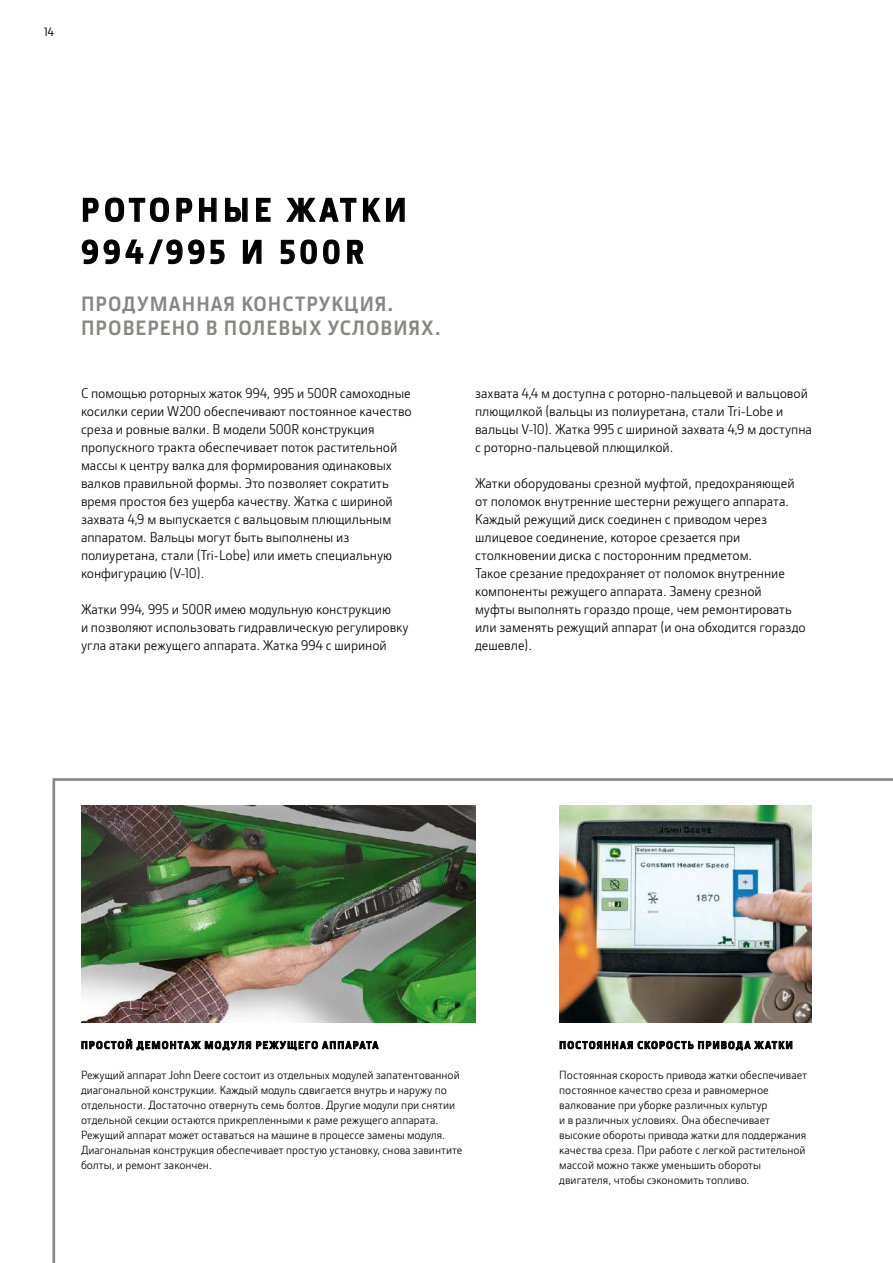
<style>
.page{position:relative;width:893px;height:1263px;background:#fff}
.page>*{position:absolute;margin:0;border:0;box-sizing:border-box;transform-origin:0 0}
.t1{font:700 33px/42px "JD Sans Pro";letter-spacing:.13em;color:#000}
.t2{font:700 21px/24px "JD Sans Pro";letter-spacing:.05em;color:#878786}
.t3{font:14.25px/18px "JD Sans Pro";color:#000}
.t4{font:12px/15px "JD Sans Pro";color:#000}
.t5{font:500 12px "JD Sans Pro";color:#000}
.t6{font:700 10.5px "JD Sans Pro";letter-spacing:.125em;color:#000}
</style>
<div class="page">
<svg style="left:53px;top:778px;width:840px;height:485px"></svg>
<img style="left:560px;top:806px;width:252px;height:216px">
<img style="left:81px;top:806px;width:394px;height:216px">
<svg style="left:81px;top:197px;width:190px;height:68px"></svg>
<svg style="left:280px;top:197px;width:125px;height:68px"></svg>
<svg style="left:82px;top:1039px;width:296px;height:11px"></svg>
<svg style="left:560px;top:1041px;width:232px;height:9px"></svg>
<p class="t5" style="left:44px;top:23px;width:11px">14</p>
<h1 class="t1" style="left:81px;top:188px;width:327px">РОТОРНЫЕ ЖАТКИ<br>994/995 И 500R</h1>
<h2 class="t2" style="left:81px;top:291px;width:361px">ПРОДУМАННАЯ КОНСТРУКЦИЯ.<br>ПРОВЕРЕНО В ПОЛЕВЫХ УСЛОВИЯХ.</h2>
<p class="t3" style="left:81px;top:384px;width:332px">С помощью роторных жаток 994, 995 и 500R самоходные косилки серии W200 обеспечивают постоянное качество среза и ровные валки. В модели 500R конструкция пропускного тракта обеспечивает поток растительной массы к центру валка для формирования одинаковых валков правильной формы. Это позволяет сократить время простоя без ущерба качеству. Жатка с шириной захвата 4,9 м выпускается с вальцовым плющильным аппаратом. Вальцы могут быть выполнены из полиуретана, стали (Tri-Lobe) или иметь специальную конфигурацию (V-10).</p>
<p class="t3" style="left:81px;top:600px;width:329px">Жатки 994, 995 и 500R имею модульную конструкцию<br>и позволяют использовать гидравлическую регулировку угла атаки режущего аппарата. Жатка 994 с шириной</p>
<p class="t3" style="left:475px;top:384px;width:338px">захвата 4,4 м доступна с роторно-пальцевой и вальцовой плющилкой (вальцы из полиуретана, стали Tri-Lobe и вальцы V-10). Жатка 995 с шириной захвата 4,9 м доступна с роторно-пальцевой плющилкой.</p>
<p class="t3" style="left:475px;top:474px;width:332px">Жатки оборудованы срезной муфтой, предохраняющей от поломок внутренние шестерни режущего аппарата.<br>Каждый режущий диск соединен с приводом через шлицевое соединение, которое срезается при столкновении диска с посторонним предметом.<br>Такое срезание предохраняет от поломок внутренние компоненты режущего аппарата. Замену срезной<br>муфты выполнять гораздо проще, чем ремонтировать или заменять режущий аппарат (и она обходится гораздо дешевле).</p>
<p class="t6" style="left:81px;top:1038px;width:299px">ПРОСТОЙ ДЕМОНТАЖ МОДУЛЯ РЕЖУЩЕГО АППАРАТА</p>
<p class="t4" style="left:81px;top:1067px;width:383px">Режущий аппарат John Deere состоит из отдельных модулей запатентованной диагональной конструкции. Каждый модуль сдвигается внутрь и наружу по отдельности. Достаточно отвернуть семь болтов. Другие модули при снятии отдельной секции остаются прикрепленными к раме режущего аппарата.<br>Режущий аппарат может оставаться на машине в процессе замены модуля.<br>Диагональная конструкция обеспечивает простую установку, снова завинтите болты, и ремонт закончен.</p>
<p class="t6" style="left:559px;top:1038px;width:235px">ПОСТОЯННАЯ СКОРОСТЬ ПРИВОДА ЖАТКИ</p>
<p class="t4" style="left:559px;top:1067px;width:249px">Постоянная скорость привода жатки обеспечивает постоянное качество среза и равномерное валкование при уборке различных культур<br>и в различных условиях. Она обеспечивает высокие обороты привода жатки для поддержания качества среза. При работе с легкой растительной массой можно также уменьшить обороты двигателя, чтобы сэкономить топливо.</p>
</div>
